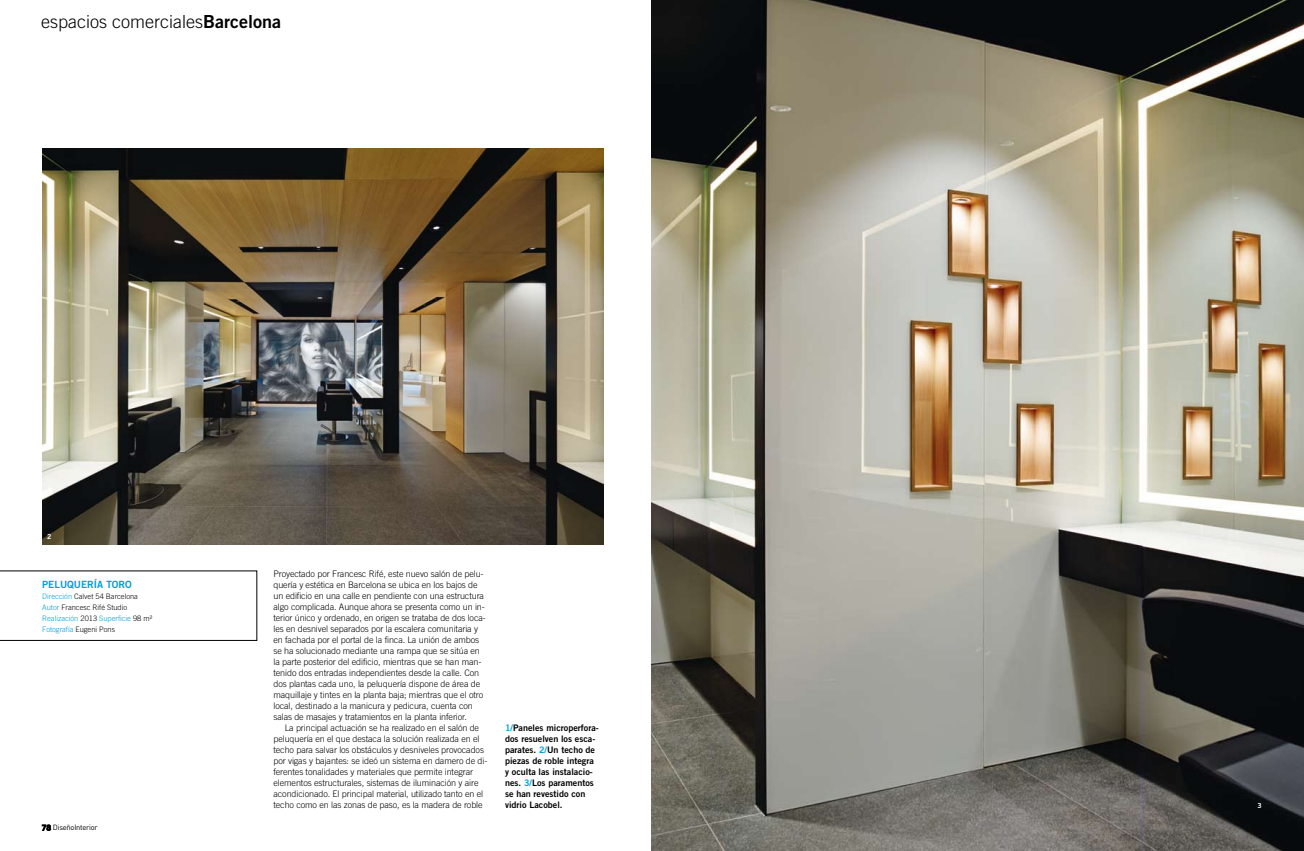
<style>
.page{position:relative;width:1304px;height:851px;background:#fff}
.page>*{position:absolute;margin:0;border:0;box-sizing:border-box;transform-origin:0 0}
.t1{font:300 18px "Trade Gothic";color:#000}
.t2{font:10px "Trade Gothic Bold Two";color:#009ee0}
.t3{font:300 9px/11px "Trade Gothic";letter-spacing:-.01em;color:#000}
.t4{font:9px/11px "Trade Gothic Bold Two";color:#000}
.t5{font:300 7.5px/11px "Trade Gothic";color:#000}
.t6{font:7.5px "DIN Regular Alternate";letter-spacing:-.03em;color:#000}
.t7{font:7px "Trade Gothic Bold Two";color:#fff}
.s1{font-family:"Trade Gothic Bold Two";font-weight:400}
.s2{color:#009ee0}
.s3{font-family:"Trade Gothic Bold Two"}
</style>
<div class="page">
<svg style="left:42px;top:824px;width:9px;height:6px"></svg>
<img style="left:652px;top:0;width:652px;height:850px">
<svg style="left:0;top:570px;width:257px;height:70px"></svg>
<img style="left:43px;top:148px;width:561px;height:396px">
<h1 class="t1" style="left:41px;top:11px;width:241px">espacios comerciales<span class="s1">Barcelona</span></h1>
<p class="t7" style="left:47px;top:532px;width:6px">2</p>
<p class="t2" style="left:42px;top:577px;width:91px">peluqu ería toro</p>
<p class="t5" style="left:42px;top:590px;width:112px"><span class="s2">Dirección</span> Calvet 54 Barcelona<br><span class="s2">Autor</span> Francesc Rifé Studio<br><span class="s2">Realización</span> 2013 <span class="s2">Superficie</span> 98 m²<br><span class="s2">Fotografía</span> Eugeni Pons</p>
<p class="t6" style="left:42px;top:823px;width:57px"><span class="s3">78</span> DiseñoInterior</p>
<p class="t3" style="left:273px;top:568px;width:214px">Proyectado por Francesc Rifé, este nuevo salón de pelu&shy;quería y estética en Barcelona se ubica en los bajos de un edificio en una calle en pendiente con una estructura algo complicada. Aunque ahora se presenta como un in&shy;terior único y ordenado, en origen se trataba de dos loca&shy;les en desnivel separados por la escalera comunitaria y en fachada por el portal de la finca. La unión de ambos se ha solucionado mediante una rampa que se sitúa en la parte posterior del edificio, mientras que se han man&shy;tenido dos entradas independientes desde la calle. Con dos plantas cada uno, la peluquería dispone de área de maquillaje y tintes en la planta baja; mientras que el otro local, destinado a la manicura y pedicura, cuenta con salas de masajes y tratamientos en la planta inferior.</p>
<p class="t3" style="left:273px;top:722px;width:215px;text-indent:11px">La principal actuación se ha realizado en el salón de peluquería en el que destaca la solución realizada en el techo para salvar los obstáculos y desniveles provocados por vigas y bajantes: se ideó un sistema en damero de di&shy;ferentes tonalidades y materiales que permite integrar elementos estructurales, sistemas de iluminación y aire acondicionado. El principal material, utilizado tanto en el techo como en las zonas de paso, es la madera de roble</p>
<p class="t4" style="left:505px;top:722px;width:95px"><span class="s2">1/</span>Paneles microperfora&shy;dos resuelven los esca&shy;parates. <span class="s2">2/</span>Un techo de piezas de roble integra y oculta las instalacio&shy;nes. <span class="s2">3/</span>Los paramentos se han revestido con vidrio Lacobel.</p>
<p class="t7" style="left:1258px;top:801px;width:6px">3</p>
</div>
